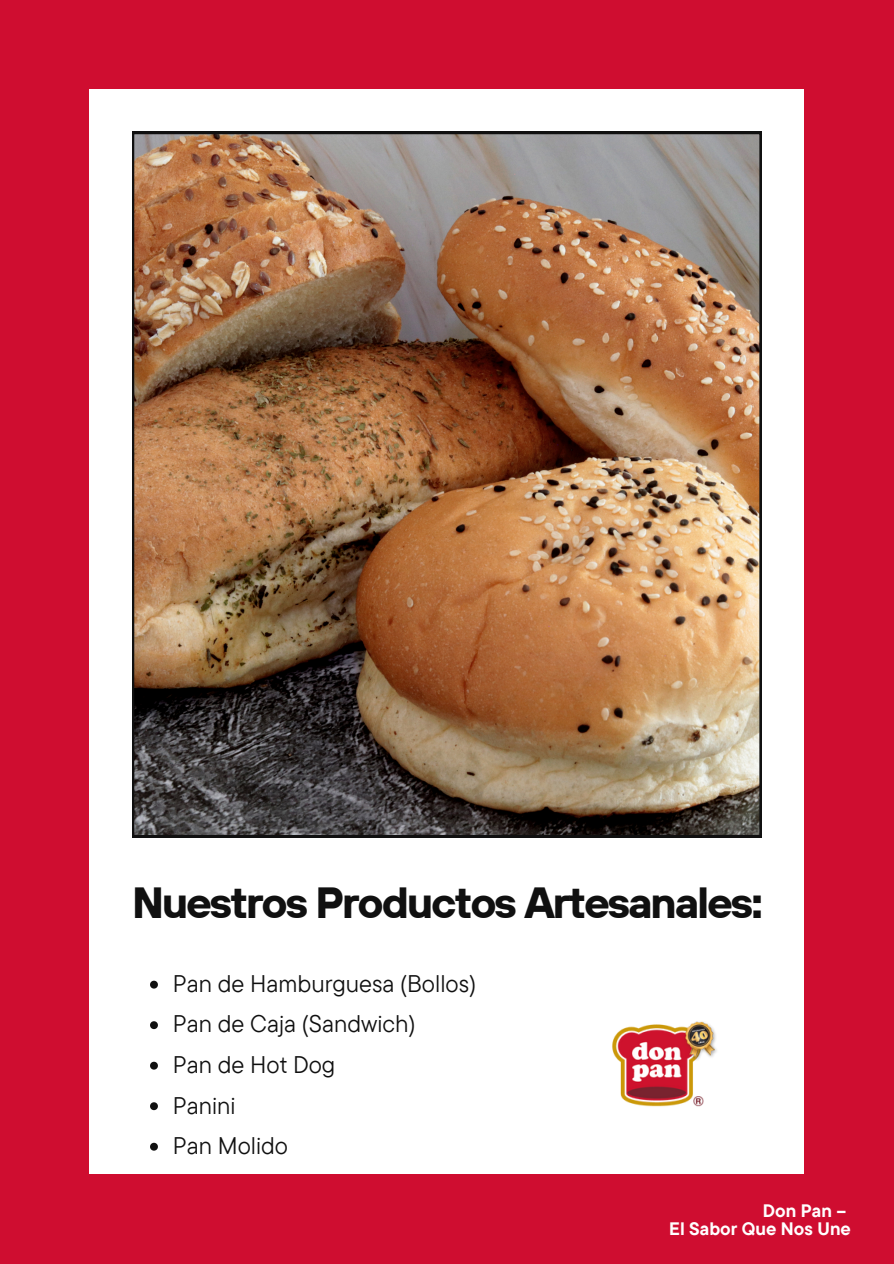
<style>
.page{position:relative;width:894px;height:1264px;background:#fff}
.page>*{position:absolute;margin:0;border:0;box-sizing:border-box;transform-origin:0 0}
.t1{font:700 43.5px "TT Hoves";letter-spacing:-.05em;color:#101010}
.t2{font:24px "TT Commons Pro";color:#101010}
.t3{font:700 18px "TT Commons Pro";color:#fff}
</style>
<div class="page">
<div style="left:0;top:0;width:893px;height:1263px;background:#cf0d30"></div>
<div style="left:89px;top:89px;width:714px;height:1085px;background:#fff"></div>
<img style="left:132px;top:132px;width:629px;height:705px">
<img style="left:612px;top:1021px;width:105px;height:86px">
<svg style="left:150px;top:980px;width:8px;height:8px"></svg>
<svg style="left:150px;top:1021px;width:8px;height:8px"></svg>
<svg style="left:150px;top:1061px;width:8px;height:8px"></svg>
<svg style="left:150px;top:1102px;width:8px;height:8px"></svg>
<svg style="left:150px;top:1142px;width:8px;height:8px"></svg>
<h1 class="t1" style="left:132px;top:874px;width:632px">Nuestros Productos Artesanales:</h1>
<p class="t2" style="left:173px;top:967px;width:305px">Pan de Hamburguesa (Bollos)</p>
<p class="t2" style="left:173px;top:1008px;width:244px">Pan de Caja (Sandwich)</p>
<p class="t2" style="left:173px;top:1048px;width:164px">Pan de Hot Dog</p>
<p class="t2" style="left:173px;top:1089px;width:64px">Panini</p>
<p class="t2" style="left:173px;top:1129px;width:117px">Pan Molido</p>
<p class="t3" style="left:762px;top:1198px;width:85px">Don Pan –</p>
<p class="t3" style="left:669px;top:1216px;width:183px">El Sabor Que Nos Une</p>
</div>
